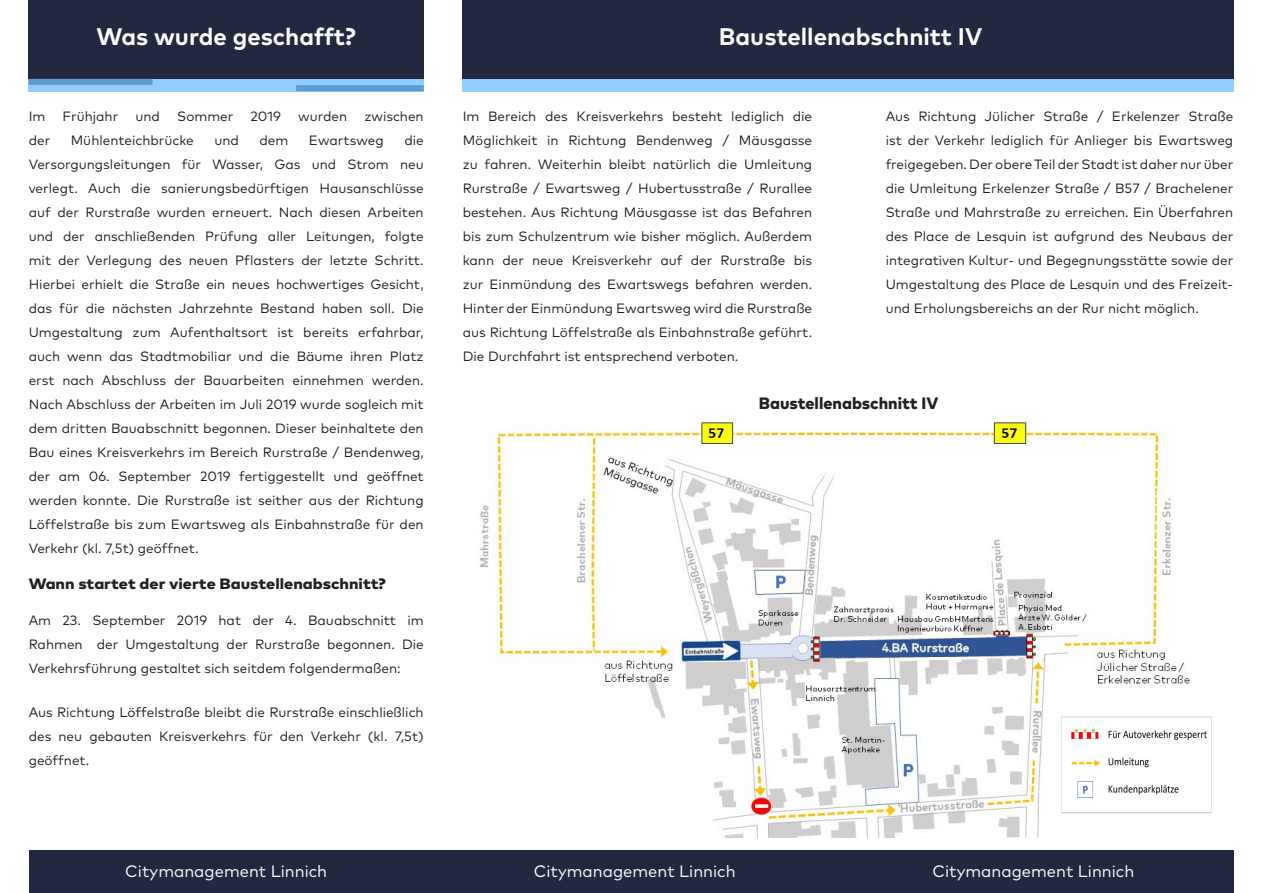
<style>
.page{position:relative;width:1263px;height:893px;background:#fff}
.page>*{position:absolute;margin:0;border:0;box-sizing:border-box;transform-origin:0 0}
.Überschrift_orange{font:700 24px "Mark Pro";color:#fff}
.Überschrift_orange-2{font:16.5px "Mark Pro";color:#fff}
.Überschrift_orange-3{font:800 16.5px "Mark Pro";color:#231f20}
.Überschrift_orange-4{font:800 15px "Mark Pro";color:#231f20;scale:1.1 1}
.Überschrift_orange-5{font:13.65px "Mark Pro";color:#231f20}
.Überschrift_orange-6{font:13.5px/24px "Mark Pro";color:#231f20;text-align:justify}
.s1{font-size:13.5px}
</style>
<div class="page">
<div style="left:29px;top:0;width:395px;height:79px;background:#232841"></div>
<div style="left:29px;top:850px;width:1204px;height:43px;background:#232841"></div>
<svg style="left:29px;top:79px;width:395px;height:13px;background:#81bef0"></svg>
<div style="left:463px;top:0;width:771px;height:79px;background:#232841"></div>
<div style="left:463px;top:79px;width:771px;height:13px;background:#91ceff"></div>
<img style="left:480px;top:419px;width:710px;height:419px">
<img style="left:1059px;top:716px;width:153px;height:99px">
<p class="Überschrift_orange" style="left:97px;top:18px;width:261px">Was wurde geschafft?</p>
<p class="Überschrift_orange" style="left:719px;top:18px;width:265px">Baustellenabschnitt IV</p>
<p class="Überschrift_orange-6" style="left:29px;top:103px;width:18px">Im</p>
<p class="Überschrift_orange-6" style="left:63px;top:103px;width:57px">Frühjahr</p>
<p class="Überschrift_orange-6" style="left:135px;top:103px;width:26px">und</p>
<p class="Überschrift_orange-6" style="left:177px;top:103px;width:58px">Sommer</p>
<p class="Überschrift_orange-6" style="left:251px;top:103px;width:32px">2019</p>
<p class="Überschrift_orange-6" style="left:298px;top:103px;width:50px">wurden</p>
<p class="Überschrift_orange-6" style="left:364px;top:103px;width:61px">zwischen</p>
<p class="Überschrift_orange-6" style="left:29px;top:127px;width:23px">der</p>
<p class="Überschrift_orange-6" style="left:71px;top:127px;width:125px">Mühlenteichbrücke</p>
<p class="Überschrift_orange-6" style="left:214px;top:127px;width:26px">und</p>
<p class="Überschrift_orange-6" style="left:259px;top:127px;width:30px">dem</p>
<p class="Überschrift_orange-6" style="left:309px;top:127px;width:76px">Ewartsweg</p>
<p class="Überschrift_orange-6" style="left:29px;top:127px;width:396px;text-indent:376px">die Versorgungsleitungen für Wasser, Gas und Strom neu verlegt. Auch die sanierungsbedürftigen Hausanschlüsse auf der Rurstraße wurden erneuert. Nach diesen Arbeiten und der anschließenden Prüfung aller Leitungen, folgte mit der Verlegung des neuen Pflasters der letzte Schritt.<br>Hierbei erhielt die Straße ein neues hochwertiges Gesicht, das für die nächsten Jahrzehnte Bestand haben soll. Die Umgestaltung zum Aufenthaltsort ist bereits erfahrbar, auch wenn das Stadtmobiliar und die Bäume ihren Platz erst nach Abschluss der Bauarbeiten einnehmen werden.<br>Nach Abschluss der Arbeiten im Juli 2019 wurde sogleich mit dem dritten Bauabschnitt begonnen. Dieser beinhaltete den Bau eines Kreisverkehrs im Bereich Rurstraße / Bendenweg, der am 06. September 2019 fertiggestellt und geöffnet werden konnte. Die Rurstraße ist seither aus der Richtung Löffelstraße bis zum Ewartsweg als Einbahnstraße für den Verkehr (kl. 7,5t) geöffnet.</p>
<p class="Überschrift_orange-4" style="left:29px;top:572px;width:326px">Wann startet der vierte Baustellenabschnitt?</p>
<p class="Überschrift_orange-6" style="left:29px;top:607px;width:396px">Am 23. September 2019 hat der 4. Bauabschnitt im<br>Rahmen der Umgestaltung der Rurstraße begonnen. Die</p>
<p class="Überschrift_orange-5" style="left:29px;top:658px;width:374px"><span class="s1">Verkehrsführung</span> gestaltet sich seitdem folgendermaßen:</p>
<p class="Überschrift_orange-5" style="left:29px;top:701px;width:396px">Aus Richtung Löffelstraße bleibt die Rurstraße einschließlich</p>
<p class="Überschrift_orange-6" style="left:29px;top:723px;width:396px">des neu gebauten Kreisverkehrs für den Verkehr (kl. 7,5t) geöffnet.</p>
<p class="Überschrift_orange-6" style="left:463px;top:103px;width:351px">Im Bereich des Kreisverkehrs besteht lediglich die Möglichkeit in Richtung Bendenweg / Mäusgasse zu fahren. Weiterhin bleibt natürlich die Umleitung Rurstraße / Ewartsweg / Hubertusstraße / Rurallee bestehen. Aus Richtung Mäusgasse ist das Befahren bis zum Schulzentrum wie bisher möglich. Außerdem kann der neue Kreisverkehr auf der Rurstraße bis zur Einmündung des Ewartswegs befahren werden.<br>Hinter der Einmündung Ewartsweg wird die Rurstraße aus Richtung Löffelstraße als Einbahnstraße geführt.<br>Die Durchfahrt ist entsprechend verboten.</p>
<p class="Überschrift_orange-6" style="left:886px;top:103px;width:349px">Aus Richtung Jülicher Straße / Erkelenzer Straße ist der Verkehr lediglich für Anlieger bis Ewartsweg freigegeben. Der obere Teil der Stadt ist daher nur über die Umleitung Erkelenzer Straße / B57 / Brachelener Straße und Mahrstraße zu erreichen. Ein Überfahren des Place de Lesquin ist aufgrund des Neubaus der integrativen Kultur- und Begegnungsstätte sowie der Umgestaltung des Place de Lesquin und des Freizeit&shy;und Erholungsbereichs an der Rur nicht möglich.</p>
<p class="Überschrift_orange-3" style="left:759px;top:391px;width:181px">Baustellenabschnitt IV</p>
<p class="Überschrift_orange-2" style="left:125px;top:859px;width:203px">Citymanagement Linnich</p>
<p class="Überschrift_orange-2" style="left:534px;top:859px;width:203px">Citymanagement Linnich</p>
<p class="Überschrift_orange-2" style="left:932px;top:859px;width:203px">Citymanagement Linnich</p>
</div>
